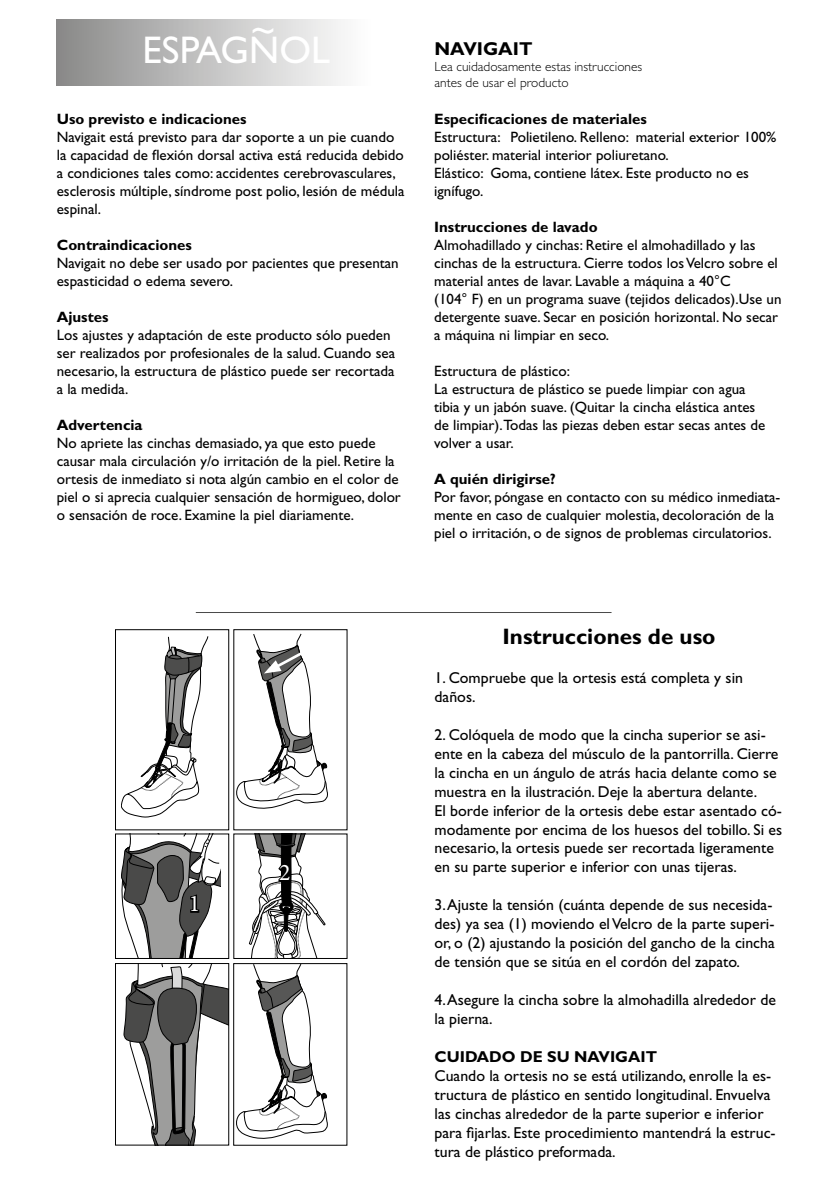
<style>
.page{position:relative;width:840px;height:1191px;background:#fff}
.page>*{position:absolute;margin:0;border:0;box-sizing:border-box;transform-origin:0 0}
.t1{font:38.6px "Gill Sans Std";color:#fff}
.t2{font:23.8px "Minion Pro";color:#fff}
.t3{font:700 22.4px "Gill Sans Std";color:#000}
.t4{font:700 18.6px "Gill Sans Std";color:#000}
.t5{font:15.8px/19px "Gill Sans Std";color:#000}
.t6{font:700 15.8px "Gill Sans Std";color:#000}
.t7{font:15px/18px "Gill Sans Std";color:#000}
.t8{font:700 15px "Gill Sans Std";color:#000}
.t9{font:300 13.4px/16px "Gill Sans Std";color:#000}
</style>
<div class="page">
<div style="left:57px;top:20px;width:425px;height:66px;background:linear-gradient(to right,#939392,#fff)"></div>
<svg style="left:121px;top:636px;width:87px;height:181px"></svg>
<div style="left:115px;top:629px;width:114px;height:201px;border:1px solid #000"></div>
<div style="left:115px;top:963px;width:114px;height:182px;border:1px solid #000"></div>
<svg style="left:236px;top:634px;width:91px;height:174px"></svg>
<div style="left:115px;top:833px;width:114px;height:125px;border:1px solid #000"></div>
<svg style="left:120px;top:834px;width:108px;height:311px"></svg>
<svg style="left:236px;top:965px;width:91px;height:173px"></svg>
<div style="left:233px;top:963px;width:114px;height:182px;border:1px solid #000"></div>
<svg style="left:248px;top:834px;width:77px;height:124px"></svg>
<hr style="left:196px;top:612px;width:415px;height:1px;background:#4a4a49">
<h1 class="t1" style="left:252px;top:5px;width:24px">~</h1>
<h1 class="t1" style="left:142px;top:28px;width:189px">ESPAGNOL</h1>
<p class="t4" style="left:434px;top:38px;width:99px">NAVIGAIT</p>
<p class="t9" style="left:434px;top:58px;width:209px">Lea cuidadosamente estas instrucciones antes de usar el producto</p>
<p class="t8" style="left:57px;top:110px;width:191px">Uso previsto e indicaciones</p>
<p class="t7" style="left:57px;top:128px;width:349px">Navigait está previsto para dar soporte a un pie cuando la capacidad de flexión dorsal activa está reducida debido a condiciones tales como: accidentes cerebrovasculares, esclerosis múltiple, síndrome post polio, lesión de médula espinal.</p>
<p class="t8" style="left:57px;top:236px;width:136px">Contraindicaciones</p>
<p class="t7" style="left:57px;top:254px;width:343px">Navigait no debe ser usado por pacientes que presentan espasticidad o edema severo.</p>
<p class="t8" style="left:57px;top:308px;width:53px">Ajustes</p>
<p class="t7" style="left:57px;top:326px;width:340px">Los ajustes y adaptación de este producto sólo pueden ser realizados por profesionales de la salud. Cuando sea necesario, la estructura de plástico puede ser recortada a la medida.</p>
<p class="t8" style="left:57px;top:416px;width:87px">Advertencia</p>
<p class="t7" style="left:57px;top:434px;width:345px">No apriete las cinchas demasiado, ya que esto puede causar mala circulación y/o irritación de la piel. Retire la ortesis de inmediato si nota algún cambio en el color de piel o si aprecia cualquier sensación de hormigueo, dolor o sensación de roce. Examine la piel diariamente.</p>
<p class="t8" style="left:434px;top:110px;width:214px">Especificaciones de materiales</p>
<p class="t7" style="left:434px;top:128px;width:343px">Estructura: Polietileno. Relleno: material exterior 100% poliéster. material interior poliuretano.<br>Elástico: Goma, contiene látex. Este producto no es ignífugo.</p>
<p class="t8" style="left:434px;top:218px;width:165px">Instrucciones de lavado</p>
<p class="t7" style="left:434px;top:236px;width:348px">Almohadillado y cinchas: Retire el almohadillado y las cinchas de la estructura. Cierre todos los Velcro sobre el material antes de lavar. Lavable a máquina a 40°C<br>(104° F) en un programa suave (tejidos delicados).Use un detergente suave. Secar en posición horizontal. No secar a máquina ni limpiar en seco.</p>
<p class="t7" style="left:434px;top:362px;width:332px">Estructura de plástico:<br>La estructura de plástico se puede limpiar con agua tibia y un jabón suave. (Quitar la cincha elástica antes de limpiar).Todas las piezas deben estar secas antes de volver a usar.</p>
<p class="t8" style="left:434px;top:470px;width:123px">A quién dirigirse?</p>
<p class="t7" style="left:434px;top:488px;width:347px">Por favor, póngase en contacto con su médico inmediata&shy;mente en caso de cualquier molestia, decoloración de la piel o irritación, o de signos de problemas circulatorios.</p>
<h2 class="t2" style="left:189px;top:888px;width:13px">1</h2>
<h2 class="t2" style="left:279px;top:857px;width:13px">2</h2>
<h3 class="t3" style="left:502px;top:623px;width:214px">Instrucciones de uso</h3>
<p class="t5" style="left:434px;top:668px;width:310px">1. Compruebe que la ortesis está completa y sin daños.</p>
<p class="t5" style="left:434px;top:725px;width:349px">2. Colóquela de modo que la cincha superior se asi&shy;ente en la cabeza del músculo de la pantorrilla. Cierre la cincha en un ángulo de atrás hacia delante como se muestra en la ilustración. Deje la abertura delante.<br>El borde inferior de la ortesis debe estar asentado có&shy;modamente por encima de los huesos del tobillo. Si es necesario, la ortesis puede ser recortada ligeramente en su parte superior e inferior con unas tijeras.</p>
<p class="t5" style="left:434px;top:895px;width:341px">3. Ajuste la tensión (cuánta depende de sus necesida&shy;des) ya sea (1) moviendo el Velcro de la parte superi&shy;or, o (2) ajustando la posición del gancho de la cincha de tensión que se sitúa en el cordón del zapato.</p>
<p class="t5" style="left:434px;top:990px;width:343px">4. Asegure la cincha sobre la almohadilla alrededor de la pierna.</p>
<p class="t6" style="left:434px;top:1047px;width:224px">CUIDADO DE SU NAVIGAIT</p>
<p class="t5" style="left:434px;top:1066px;width:342px">Cuando la ortesis no se está utilizando, enrolle la es&shy;tructura de plástico en sentido longitudinal. Envuelva las cinchas alrededor de la parte superior e inferior para fijarlas. Este procedimiento mantendrá la estruc&shy;tura de plástico preformada.</p>
</div>
